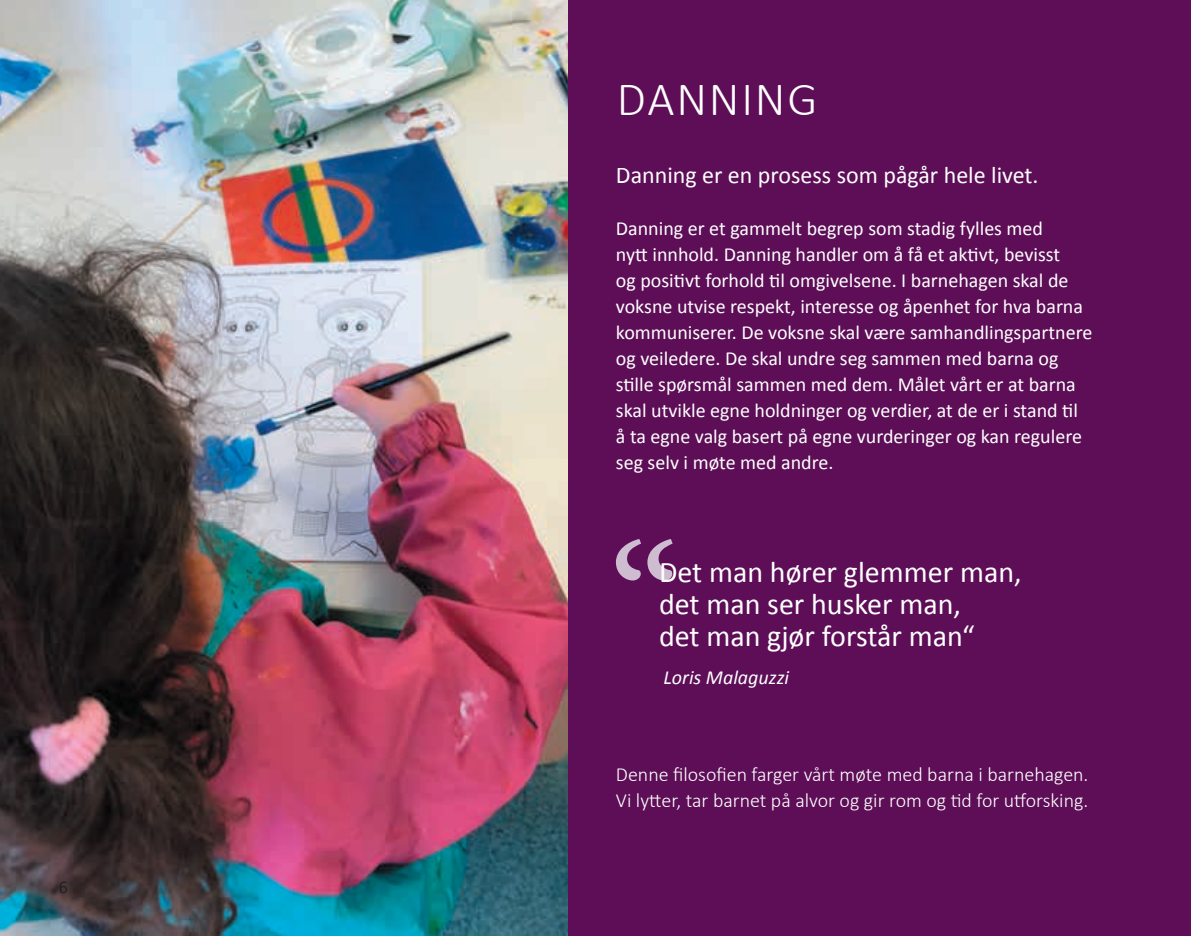
<style>
.page{position:relative;width:1191px;height:936px;background:#fff}
.page>*{position:absolute;margin:0;border:0;box-sizing:border-box;transform-origin:0 0}
.t1{font:300 48px "Calibri";letter-spacing:.04em;color:#fff}
.t2{font:30px/32px "Calibri";color:#fff}
.t3{font:24px "Calibri";color:#fff}
.t4{font:20px/26px "Calibri";color:#fff}
.t5{font:300 20px/26px "Calibri";color:#fff}
.t6{font:italic 20px "Calibri";color:#fff}
.t7{font:18px "Calibri";color:#231f20}
</style>
<div class="page">
<div style="left:567px;top:0;width:624px;height:935px;background:#5d0e57"></div>
<img style="left:0;top:0;width:567px;height:935px">
<svg style="left:616px;top:539px;width:56px;height:41px"></svg>
<p class="t7" style="left:59px;top:874px;width:11px">6</p>
<h1 class="t1" style="left:617px;top:70px;width:202px">DANNING</h1>
<p class="t3" style="left:616px;top:158px;width:424px">Danning er en prosess som pågår hele livet.</p>
<p class="t4" style="left:616px;top:214px;width:478px">Danning er et gammelt begrep som stadig fylles med<br>nytt innhold. Danning handler om å få et aktivt, bevisst<br>og positivt forhold til omgivelsene. I barnehagen skal de voksne utvise respekt, interesse og åpenhet for hva barna kommuniserer. De voksne skal være samhandlingspartnere og veiledere. De skal undre seg sammen med barna og stille spørsmål sammen med dem. Målet vårt er at barna skal utvikle egne holdninger og verdier, at de er i stand til å ta egne valg basert på egne vurderinger og kan regulere seg selv i møte med andre.</p>
<h2 class="t2" style="left:659px;top:555px;width:364px">Det man hører glemmer man, det man ser husker man,<br>det man gjør forstår man“</h2>
<p class="t6" style="left:663px;top:663px;width:127px">Loris Malaguzzi</p>
<p class="t5" style="left:616px;top:761px;width:474px">Denne filosofien farger vårt møte med barna i barnehagen.<br>Vi lytter, tar barnet på alvor og gir rom og tid for utforsking.</p>
</div>
